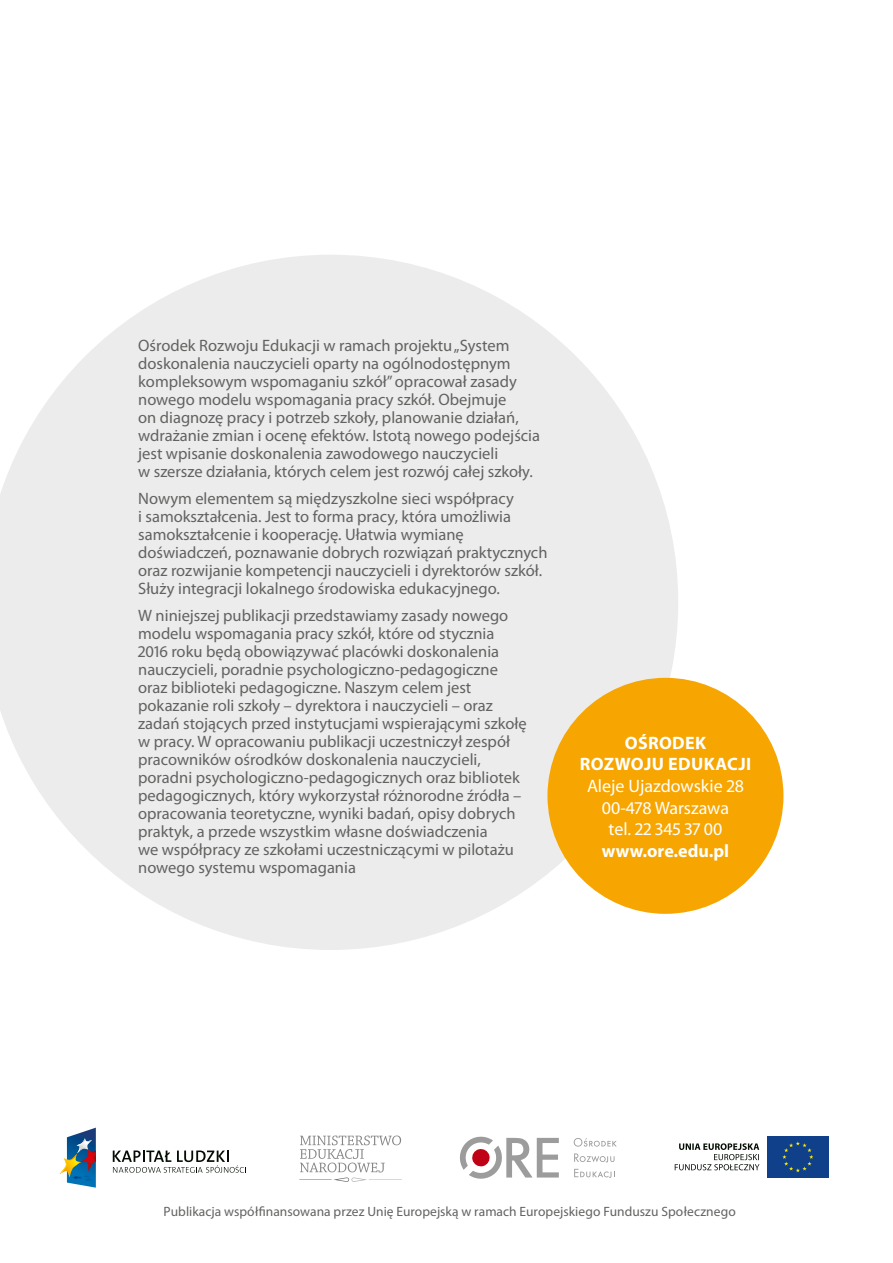
<style>
.page{position:relative;width:893px;height:1263px;background:#fff}
.page>*{position:absolute;margin:0;border:0;box-sizing:border-box;transform-origin:0 0}
.t1{font:18px/21.6px "Myriad Pro";color:#fff;text-align:center}
.t2{font:700 18px/21.6px "Myriad Pro";letter-spacing:.02em;color:#fff;text-align:center}
.t3{font:700 18px "Myriad Pro";color:#fff}
.t4{font:16.5px/18px "Myriad Pro";color:#626261}
.t5{font:13.5px "Myriad Pro";letter-spacing:.005em;color:#626261}
</style>
<div class="page">
<svg style="left:113px;top:1150px;width:133px;height:23px"></svg>
<svg style="left:59px;top:1127px;width:37px;height:61px"></svg>
<svg style="left:459px;top:1136px;width:100px;height:43px"></svg>
<svg style="left:574px;top:1153px;width:40px;height:9px"></svg>
<svg style="left:574px;top:1169px;width:41px;height:9px"></svg>
<svg style="left:574px;top:1138px;width:43px;height:8px"></svg>
<div style="left:767px;top:1136px;width:62px;height:41px;background:#10408a"></div>
<svg style="left:782px;top:1141px;width:31px;height:31px"></svg>
<svg style="left:675px;top:1143px;width:84px;height:27px"></svg>
<svg style="left:299px;top:1135px;width:103px;height:47px"></svg>
<svg style="left:0;top:255px;width:678px;height:695px;fill:#ececec"></svg>
<div style="left:547px;top:678px;width:236px;height:236px;background:#f7a500;border-radius:50%"></div>
<p class="t4" style="left:138px;top:337px;width:403px">Ośrodek Rozwoju Edukacji w ramach projektu „System doskonalenia nauczycieli oparty na ogólnodostępnym kompleksowym wspomaganiu szkół” opracował zasady nowego modelu wspomagania pracy szkół. Obejmuje<br>on diagnozę pracy i potrzeb szkoły, planowanie działań, wdrażanie zmian i ocenę efektów. Istotą nowego podejścia jest wpisanie doskonalenia zawodowego nauczycieli<br>w szersze działania, których celem jest rozwój całej szkoły.</p>
<p class="t4" style="left:138px;top:489px;width:411px">Nowym elementem są międzyszkolne sieci współpracy<br>i samokształcenia. Jest to forma pracy, która umożliwia samokształcenie i kooperację. Ułatwia wymianę doświadczeń, poznawanie dobrych rozwiązań praktycznych oraz rozwijanie kompetencji nauczycieli i dyrektorów szkół.<br>Służy integracji lokalnego środowiska edukacyjnego.</p>
<p class="t4" style="left:138px;top:606px;width:390px">W niniejszej publikacji przedstawiamy zasady nowego modelu wspomagania pracy szkół, które od stycznia 2016 roku będą obowiązywać placówki doskonalenia nauczycieli, poradnie psychologiczno-pedagogiczne oraz biblioteki pedagogiczne. Naszym celem jest pokazanie roli szkoły – dyrektora i nauczycieli – oraz zadań stojących przed instytucjami wspierającymi szkołę w pracy. W opracowaniu publikacji uczestniczył zespół pracowników ośrodków doskonalenia nauczycieli, poradni psychologiczno-pedagogicznych oraz bibliotek pedagogicznych, który wykorzystał różnorodne źródła – opracowania teoretyczne, wyniki badań, opisy dobrych praktyk, a przede wszystkim własne doświadczenia<br>we współpracy ze szkołami uczestniczącymi w pilotażu nowego systemu wspomagania</p>
<p class="t2" style="left:580px;top:731px;width:173px">OŚRODEK<br>ROZWOJU EDUKACJI</p>
<p class="t1" style="left:587px;top:775px;width:158px">Aleje Ujazdowskie 28<br>00-478 Warszawa<br>tel. 22 345 37 00</p>
<p class="t3" style="left:602px;top:839px;width:129px">www.ore.edu.pl</p>
<p class="t5" style="left:164px;top:1203px;width:574px">Publikacja współfinansowana przez Unię Europejską w ramach Europejskiego Funduszu Społecznego</p>
</div>
